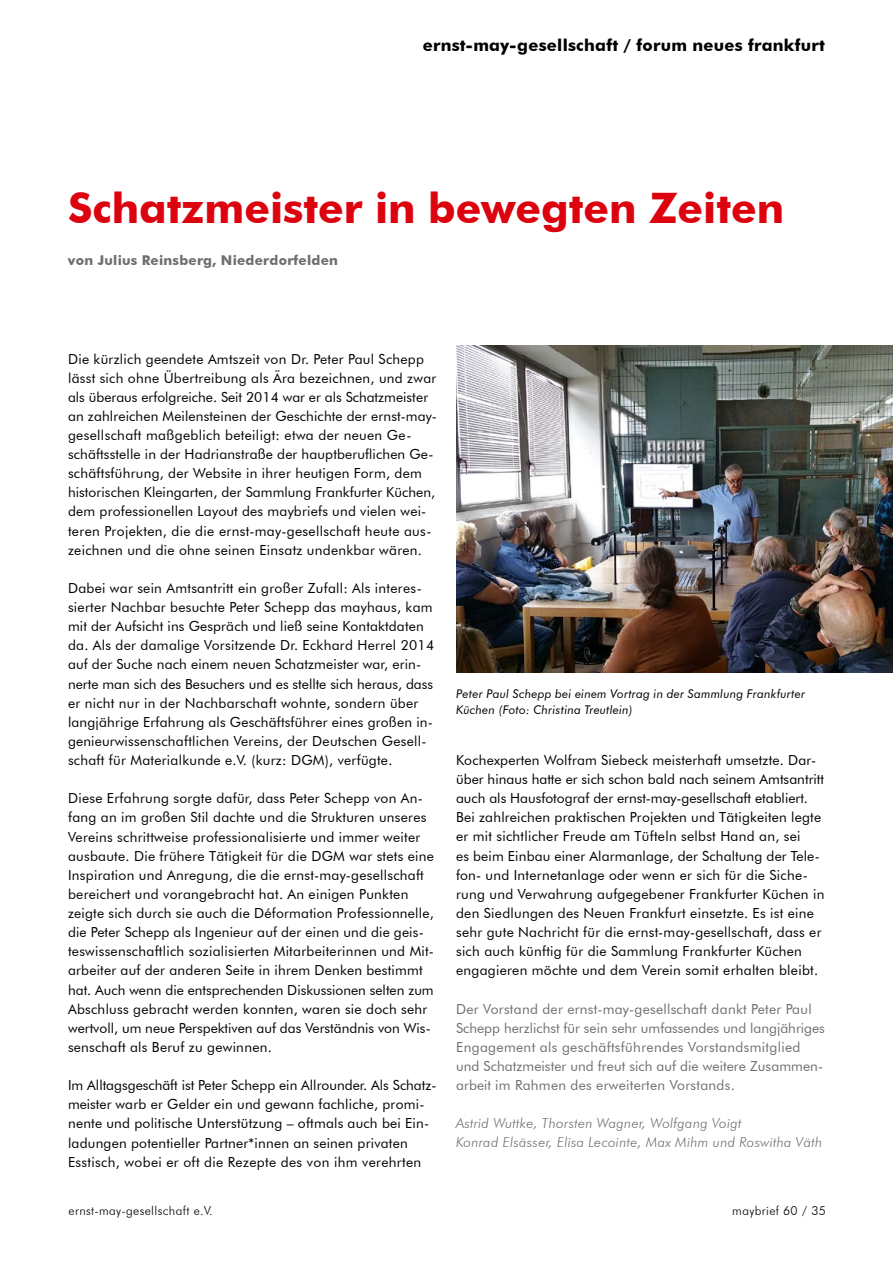
<style>
.page{position:relative;width:893px;height:1263px;background:#fff}
.page>*{position:absolute;margin:0;border:0;box-sizing:border-box;transform-origin:0 0}
.t1{font:700 42px "Futura BT";color:#dc030e}
.t2{font:700 16.5px "Futura BT";letter-spacing:.015em;color:#000}
.t3{font:13.8px/19px "Futura BT";letter-spacing:.02em;color:#000}
.t4{font:13.8px/19px "Futura BT";letter-spacing:.02em;color:#6e6e6e}
.t5{font:italic 300 13.8px/19px "Futura BT";letter-spacing:.02em;color:#6e6e6e}
.t6{font:700 13.5px "Futura BT";letter-spacing:.02em;color:#6e6e6e}
.t7{font:300 12.3px "Futura BT";letter-spacing:.03em;color:#000}
.t8{font:italic 12px/15.8px "Futura BT";letter-spacing:.015em;color:#000}
</style>
<div class="page">
<img style="left:457px;top:345px;width:436px;height:327px">
<p class="t2" style="left:423px;top:35px;width:404px">ernst-may-gesellschaft / forum neues frankfurt</p>
<h1 class="t1" style="left:68px;top:183px;width:718px">Schatzmeister in bewegten Zeiten</h1>
<p class="t6" style="left:68px;top:252px;width:272px">von Julius Reinsberg, Niederdorfelden</p>
<p class="t3" style="left:68px;top:349px;width:370px">Die kürzlich geendete Amtszeit von Dr. Peter Paul Schepp lässt sich ohne Übertreibung als Ära bezeichnen, und zwar als überaus erfolgreiche. Seit 2014 war er als Schatzmeister an zahlreichen Meilensteinen der Geschichte der ernst-may-- gesellschaft maßgeblich beteiligt: etwa der neuen Ge&shy;schäftsstelle in der Hadrianstraße der hauptberuflichen Ge&shy;schäftsführung, der Website in ihrer heutigen Form, dem historischen Kleingarten, der Sammlung Frankfurter Küchen, dem professionellen Layout des maybriefs und vielen wei&shy;teren Projekten, die die ernst-may-gesellschaft heute aus&shy;zeichnen und die ohne seinen Einsatz undenkbar wären.</p>
<p class="t3" style="left:68px;top:578px;width:368px">Dabei war sein Amtsantritt ein großer Zufall: Als interes&shy;sierter Nachbar besuchte Peter Schepp das mayhaus, kam mit der Aufsicht ins Gespräch und ließ seine Kontaktdaten da. Als der damalige Vorsitzende Dr. Eckhard Herrel 2014 auf der Suche nach einem neuen Schatzmeister war, erin&shy;nerte man sich des Besuchers und es stellte sich heraus, dass er nicht nur in der Nachbarschaft wohnte, sondern über langjährige Erfahrung als Geschäftsführer eines großen in&shy;genieurwissenschaftlichen Vereins, der Deutschen Gesell&shy;schaft für Materialkunde e.V. (kurz: DGM), verfügte.</p>
<p class="t3" style="left:68px;top:789px;width:367px">Diese Erfahrung sorgte dafür, dass Peter Schepp von An&shy;fang an im großen Stil dachte und die Strukturen unseres Vereins schrittweise professionalisierte und immer weiter ausbaute. Die frühere Tätigkeit für die DGM war stets eine Inspiration und Anregung, die die ernst-may-gesellschaft bereichert und vorangebracht hat. An einigen Punkten zeigte sich durch sie auch die Déformation Professionnelle, die Peter Schepp als Ingenieur auf der einen und die geis&shy;teswissenschaftlich sozialisierten Mitarbeiterinnen und Mit&shy;arbeiter auf der anderen Seite in ihrem Denken bestimmt hat. Auch wenn die entsprechenden Diskussionen selten zum Abschluss gebracht werden konnten, waren sie doch sehr wertvoll, um neue Perspektiven auf das Verständnis von Wis&shy;senschaft als Beruf zu gewinnen.</p>
<p class="t3" style="left:68px;top:1076px;width:370px">Im Alltagsgeschäft ist Peter Schepp ein Allrounder. Als Schatz&shy;meister warb er Gelder ein und gewann fachliche, promi&shy;nente und politische Unterstützung – oftmals auch bei Ein&shy;ladungen potentieller Partner*innen an seinen privaten Esstisch, wobei er oft die Rezepte des von ihm verehrten</p>
<p class="t8" style="left:456px;top:686px;width:351px">Peter Paul Schepp bei einem Vortrag in der Sammlung Frankfurter<br>Küchen (Foto: Christina Treutlein)</p>
<p class="t3" style="left:456px;top:750px;width:370px">Kochexperten Wolfram Siebeck meisterhaft umsetzte. Dar&shy;über hinaus hatte er sich schon bald nach seinem Amtsantritt auch als Hausfotograf der ernst-may-gesellschaft etabliert.<br>Bei zahlreichen praktischen Projekten und Tätigkeiten legte er mit sichtlicher Freude am Tüfteln selbst Hand an, sei<br>es beim Einbau einer Alarmanlage, der Schaltung der Tele&shy;fon- und Internetanlage oder wenn er sich für die Siche&shy;rung und Verwahrung aufgegebener Frankfurter Küchen in den Siedlungen des Neuen Frankfurt einsetzte. Es ist eine sehr gute Nachricht für die ernst-may-gesellschaft, dass er sich auch künftig für die Sammlung Frankfurter Küchen engagieren möchte und dem Verein somit erhalten bleibt.</p>
<p class="t4" style="left:456px;top:999px;width:370px">Der Vorstand der ernst-may-gesellschaft dankt Peter Paul Schepp herzlichst für sein sehr umfassendes und langjähriges Engagement als geschäftsführendes Vorstandsmitglied und Schatzmeister und freut sich auf die weitere Zusammen&shy;arbeit im Rahmen des erweiterten Vorstands.</p>
<p class="t5" style="left:456px;top:1114px;width:368px">Astrid Wuttke, Thorsten Wagner, Wolfgang Voigt<br>Konrad Elsässer, Elisa Lecointe, Max Mihm und Roswitha Väth</p>
<p class="t7" style="left:69px;top:1203px;width:146px">ernst-may-gesellschaft e.V.</p>
<p class="t7" style="left:732px;top:1203px;width:95px">maybrief 60 / 35</p>
</div>
